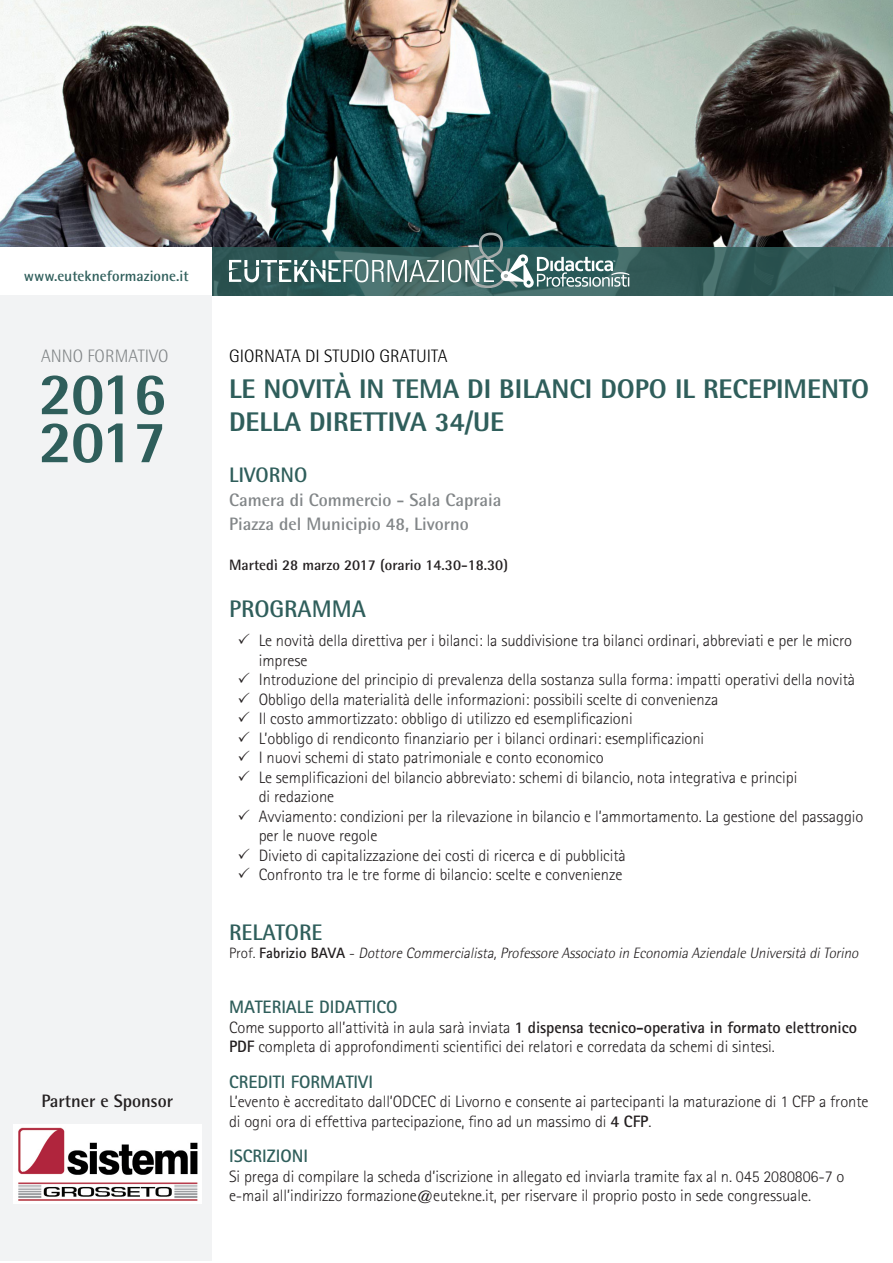
<style>
.page{position:relative;width:893px;height:1263px;background:#fff}
.page>*{position:absolute;margin:0;border:0;box-sizing:border-box;transform-origin:0 0}
.t1{font:800 60px "Rotis Semi Sans Std";letter-spacing:-.02em;color:#2f5e5b}
.titolo{font:800 27px/33px "Rotis Semi Sans Std";color:#2f5e5b}
.SOTTOTITOLI{font:700 24px "Rotis Semi Sans Std";color:#2f5e5b}
.SOTTOTITOLI-2{font:700 22.5px "Rotis Semi Sans Std";color:#2f5e5b}
.SOTTOTITOLI-3{font:700 21px "Rotis Semi Sans Std";color:#2f5e5b}
.SOTTOTITOLI-4{font:700 18px/24px "Rotis Semi Sans Std";color:#828688}
.SOTTOTITOLI-5{font:700 18px "Rotis Sans Serif Std";color:#2f5e5b}
.t2{font:300 18px "Rotis Semi Sans Std";color:#000001}
.SOTTOTITOLI-6{font:700 18px "Rotis Semi Sans Std";color:#231f20}
.t3{font:300 18px "Rotis Semi Sans Std";color:#828688}
.Testo_normale{font:300 16.5px/19.5px "Rotis Sans Serif Std";letter-spacing:-.005em;color:#231f20}
.Testo_normale-2{font:italic 300 15px "Rotis Semi Sans Std";color:#231f20}
.date{font:700 15px "Rotis Semi Sans Std";color:#231f20}
.t4{font:700 15px "Rotis Semi Sans Std";color:#2f5e5b}
.s1{font-family:"Rotis Sans Serif Std";font-style:normal}
.s2{font-family:"Rotis Sans Serif Std";font-weight:700;font-style:normal}
.s3{font-family:"Rotis Sans Serif Std"}
.s4{font-weight:700}
</style>
<div class="page">
<img style="left:0;top:0;width:893px;height:296px">
<svg style="left:212px;top:247px;width:681px;height:48px;background:#345d5a"></svg>
<div style="left:0;top:247px;width:212px;height:49px;background:#fff"></div>
<div style="left:1px;top:296px;width:211px;height:965px;background:#f2f3f4"></div>
<svg style="left:229px;top:260px;width:210px;height:22px"></svg>
<hr style="left:442px;top:260px;width:2px;height:22px;background:#fff">
<svg style="left:448px;top:233px;width:181px;height:55px;background:#537776"></svg>
<img style="left:13px;top:1124px;width:188px;height:79px">
<p class="t4" style="left:24px;top:267px;width:166px">www.eutekneformazione.it</p>
<p class="t3" style="left:41px;top:346px;width:129px">ANNO FORMATIVO</p>
<p class="t1" style="left:39px;top:356px;width:129px">2016</p>
<p class="t1" style="left:39px;top:404px;width:129px">2017</p>
<p class="SOTTOTITOLI-6" style="left:42px;top:1090px;width:133px">Partner e Sponsor</p>
<p class="t2" style="left:229px;top:346px;width:220px">GIORNATA DI STUDIO GRATUITA</p>
<p class="titolo" style="left:229px;top:372px;width:642px">LE NOVITÀ IN TEMA DI BILANCI DOPO IL RECEPIMENTO<br>DELLA DIRETTIVA 34/UE</p>
<p class="SOTTOTITOLI-3" style="left:229px;top:462px;width:80px">LIVORNO</p>
<p class="SOTTOTITOLI-4" style="left:229px;top:487px;width:274px">Camera di Commercio - Sala Capraia<br>Piazza del Municipio 48, Livorno</p>
<p class="date" style="left:229px;top:556px;width:281px">Martedì 28 marzo 2017 (orario 14.30-18.30)</p>
<p class="SOTTOTITOLI" style="left:229px;top:594px;width:139px">PROGRAMMA</p>
<p class="Testo_normale" style="left:259px;top:631px;width:595px">Le novità della direttiva per i bilanci: la suddivisione tra bilanci ordinari, abbreviati e per le micro imprese</p>
<p class="Testo_normale" style="left:259px;top:670px;width:598px">Introduzione del principio di prevalenza della sostanza sulla forma: impatti operativi della novità</p>
<p class="Testo_normale" style="left:259px;top:689px;width:461px">Obbligo della materialità delle informazioni: possibili scelte di convenienza</p>
<p class="Testo_normale" style="left:259px;top:709px;width:375px">Il costo ammortizzato: obbligo di utilizzo ed esemplificazioni</p>
<p class="Testo_normale" style="left:259px;top:728px;width:447px">L’obbligo di rendiconto finanziario per i bilanci ordinari: esemplificazioni</p>
<p class="Testo_normale" style="left:259px;top:748px;width:346px">I nuovi schemi di stato patrimoniale e conto economico</p>
<p class="Testo_normale" style="left:259px;top:767px;width:540px">Le semplificazioni del bilancio abbreviato: schemi di bilancio, nota integrativa e principi di redazione</p>
<p class="Testo_normale" style="left:259px;top:806px;width:606px">Avviamento: condizioni per la rilevazione in bilancio e l’ammortamento. La gestione del passaggio per le nuove regole</p>
<p class="Testo_normale" style="left:259px;top:845px;width:369px">Divieto di capitalizzazione dei costi di ricerca e di pubblicità</p>
<p class="Testo_normale" style="left:259px;top:865px;width:365px">Confronto tra le tre forme di bilancio: scelte e convenienze</p>
<p class="SOTTOTITOLI-2" style="left:229px;top:918px;width:95px">RELATORE</p>
<p class="Testo_normale-2" style="left:229px;top:944px;width:634px"><span class="s1">P r o f.</span> <span class="s2">F a b r i z i o B AVA</span> <span class="s1">-</span> <span class="s3">Dottore Commercialista,</span>Professore Associato in Economia Aziendale Università diTorino</p>
<p class="SOTTOTITOLI-5" style="left:229px;top:996px;width:170px">MATERIALE DIDATTICO</p>
<p class="Testo_normale" style="left:229px;top:1018px;width:629px">Come supporto all’attività in aula sarà inviata <span class="s4">1 dispensa tecnico-operativa in formato elettronico<br>PDF</span> completa di approfondimenti scientifici dei relatori e corredata da schemi di sintesi.</p>
<p class="SOTTOTITOLI-5" style="left:229px;top:1070px;width:145px">CREDITI FORMATIVI</p>
<p class="Testo_normale" style="left:229px;top:1092px;width:641px">L’evento è accreditato dall’ODCEC di Livorno e consente ai partecipanti la maturazione di 1 CFP a fronte di ogni ora di effettiva partecipazione, fino ad un massimo di <span class="s4">4 CFP</span>.</p>
<p class="SOTTOTITOLI-5" style="left:229px;top:1145px;width:80px">ISCRIZIONI</p>
<p class="Testo_normale" style="left:229px;top:1167px;width:617px">Si prega di compilare la scheda d’iscrizione in allegato ed inviarla tramite fax al n. 045 2080806-7 o e-mail all’indirizzo formazione@eutekne.it, per riservare il proprio posto in sede congressuale.</p>
</div>
